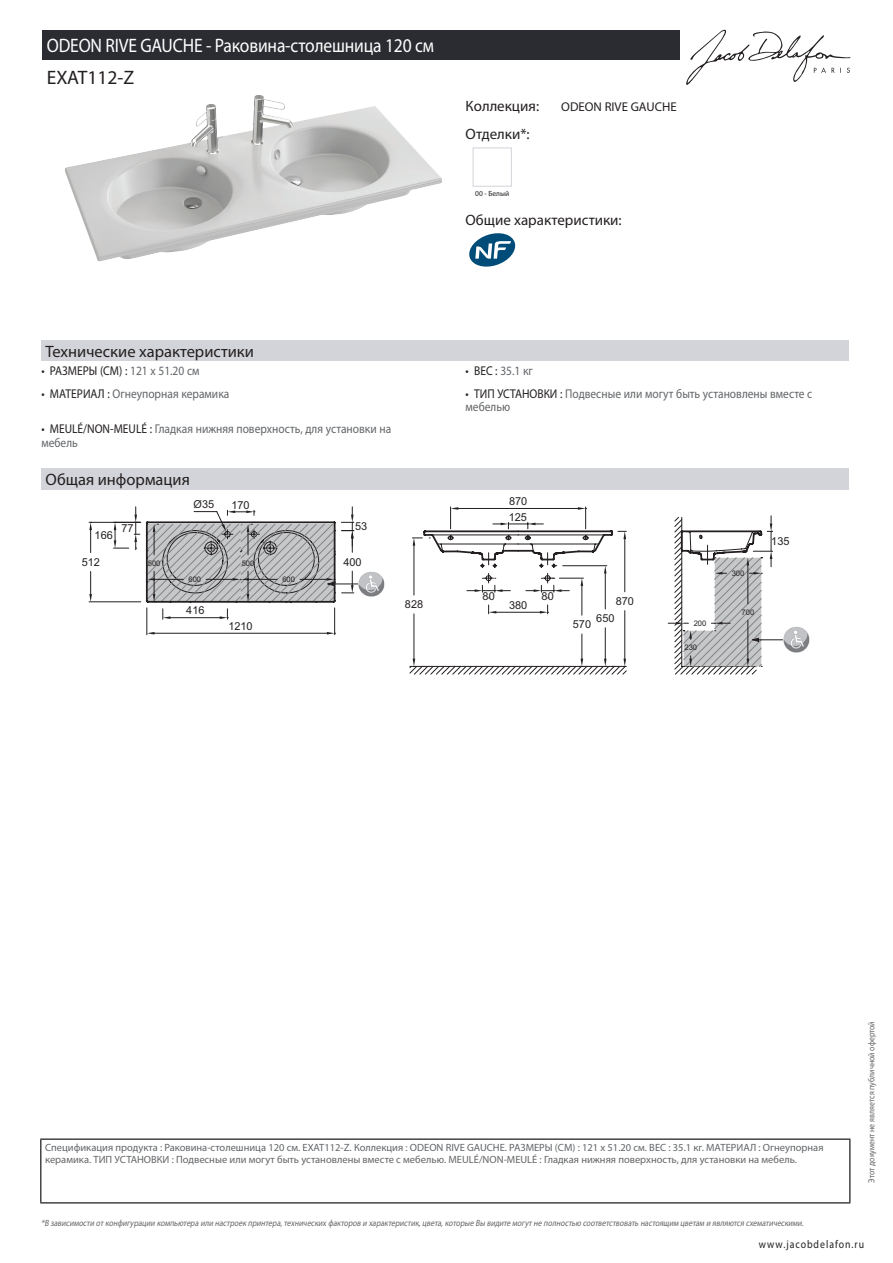
<style>
.page{position:relative;width:893px;height:1263px;background:#fff}
.page>*{position:absolute;margin:0;border:0;box-sizing:border-box;transform-origin:0 0}
.t1{font:19.5px "Myriad Pro";letter-spacing:-.01em;color:#fff;scale:.9 1}
.t2{font:19.5px "Myriad Pro";color:#231f20}
.t3{font:16.5px "Myriad Pro";color:#231f20}
.t4{font:15px "Myriad Pro";color:#231f20}
.t5{font:12.75px/13.5px "Myriad Pro";color:#626568;scale:.9 1}
.t6{font:12.75px "Myriad Pro";color:#231f20;scale:.9 1}
.t7{font:12.75px "Myriad Pro";color:#231f20}
.t8{font:11.25px "Myriad Pro";letter-spacing:.1em;color:#231f20;scale:.87 1}
.t9{font:10.95px "Arial";color:#231f20}
.t10{font:10.5px/12px "Myriad Pro";color:#626568}
.t11{font:italic 9px "Myriad Pro";color:#626568;scale:.87 1}
.t12{font:9px "Myriad Pro";color:#626568;scale:.87 1}
.t13{font:7.65px "Arial";color:#231f20}
.t14{font:7.5px "Myriad Pro";color:#231f20}
.s1{color:#626568}
.s2{color:#231f20}
</style>
<div class="page">
<svg style="left:686px;top:30px;width:164px;height:55px"></svg>
<img style="left:65px;top:95px;width:377px;height:166px">
<div style="left:473px;top:148px;width:39px;height:39px;border:1px solid #d3d4da"></div>
<svg style="left:469px;top:233px;width:46px;height:34px"></svg>
<div style="left:41px;top:340px;width:808px;height:21px;background:#d3d4da"></div>
<div style="left:41px;top:468px;width:808px;height:21px;background:#d3d4da"></div>
<hr style="left:89px;top:601px;width:52px;height:1px;background:#231f20">
<hr style="left:89px;top:522px;width:52px;height:1px;background:#231f20">
<svg style="left:89px;top:571px;width:3px;height:31px"></svg>
<img style="left:784px;top:627px;width:25px;height:25px">
<svg style="left:89px;top:522px;width:3px;height:31px"></svg>
<svg style="left:113px;top:507px;width:671px;height:167px"></svg>
<div style="left:43px;top:30px;width:637px;height:30px;background:#2a2c32"></div>
<hr style="left:40px;top:1138px;width:810px;height:2px;background:#040503">
<hr style="left:40px;top:1140px;width:1px;height:62px;background:#040503">
<hr style="left:849px;top:1140px;width:1px;height:62px;background:#040503">
<hr style="left:40px;top:1202px;width:810px;height:1px;background:#040503">
<h1 class="t1" style="left:47px;top:33px;width:432px">ODEON RIVE GAUCHE - Раковина-столешница 120 см</h1>
<h1 class="t2" style="left:47px;top:66px;width:89px">EXAT112-Z</h1>
<h3 class="t4" style="left:466px;top:96px;width:75px">Коллекция:</h3>
<p class="t7" style="left:561px;top:99px;width:117px">ODEON RIVE GAUCHE</p>
<h3 class="t4" style="left:466px;top:125px;width:66px">Отделки*:</h3>
<p class="t14" style="left:475px;top:189px;width:36px">00 - Белый</p>
<h3 class="t4" style="left:466px;top:210px;width:158px">Общие характеристики:</h3>
<h2 class="t3" style="left:46px;top:341px;width:210px">Технические характеристики</h2>
<p class="t6" style="left:41px;top:363px;width:177px">• РАЗМЕРЫ (СМ) : <span class="s1">121 x 51.20 см</span></p>
<p class="t5" style="left:466px;top:364px;width:76px"><span class="s2">• ВЕС :</span> 35.1 кг</p>
<p class="t5" style="left:41px;top:386px;width:210px"><span class="s2">• МАТЕРИАЛ :</span> Огнеупорная керамика</p>
<p class="t5" style="left:466px;top:386px;width:387px"><span class="s2">• ТИП УСТАНОВКИ :</span> Подвесные или могут быть установлены вместе с мебелью</p>
<p class="t5" style="left:41px;top:422px;width:390px"><span class="s2">• MEULÉ/NON-MEULÉ :</span> Гладкая нижняя поверхность, для установки на мебель</p>
<h2 class="t3" style="left:46px;top:469px;width:146px">Общая информация</h2>
<p class="t9" style="left:194px;top:497px;width:22px">Ø35</p>
<p class="t9" style="left:231px;top:497px;width:20px">170</p>
<p class="t9" style="left:355px;top:519px;width:14px">53</p>
<p class="t9" style="left:122px;top:521px;width:14px">77</p>
<p class="t9" style="left:95px;top:528px;width:20px">166</p>
<p class="t9" style="left:82px;top:554px;width:20px">512</p>
<p class="t9" style="left:343px;top:554px;width:20px">400</p>
<p class="t13" style="left:242px;top:558px;width:14px">500</p>
<p class="t13" style="left:148px;top:558px;width:14px">500</p>
<p class="t13" style="left:188px;top:574px;width:14px">600</p>
<p class="t9" style="left:186px;top:603px;width:20px">416</p>
<p class="t9" style="left:228px;top:619px;width:26px">1210</p>
<p class="t13" style="left:282px;top:574px;width:14px">600</p>
<p class="t9" style="left:509px;top:494px;width:20px">870</p>
<p class="t9" style="left:509px;top:509px;width:20px">125</p>
<p class="t9" style="left:483px;top:589px;width:14px">80</p>
<p class="t9" style="left:542px;top:589px;width:14px">80</p>
<p class="t9" style="left:509px;top:598px;width:20px">380</p>
<p class="t9" style="left:405px;top:597px;width:20px">828</p>
<p class="t9" style="left:616px;top:594px;width:20px">870</p>
<p class="t9" style="left:573px;top:617px;width:20px">570</p>
<p class="t9" style="left:596px;top:611px;width:20px">650</p>
<p class="t13" style="left:694px;top:618px;width:14px">200</p>
<p class="t13" style="left:684px;top:642px;width:14px">230</p>
<p class="t13" style="left:732px;top:568px;width:14px">300</p>
<p class="t13" style="left:741px;top:607px;width:14px">700</p>
<p class="t9" style="left:771px;top:534px;width:20px">135</p>
<p class="t10" style="left:45px;top:1141px;width:780px">Спецификация продукта : Раковина-столешница 120 см. EXAT112-Z. Коллекция : ODEON RIVE GAUCHE. РАЗМЕРЫ (СМ) : 121 x 51.20 см. ВЕС : 35.1 кг. МАТЕРИАЛ : Огнеупорная керамика. ТИП УСТАНОВКИ : Подвесные или могут быть установлены вместе с мебелью. MEULÉ/NON-MEULÉ : Гладкая нижняя поверхность, для установки на мебель.</p>
<p class="t11" style="left:41px;top:1217px;width:880px">*В зависимости отконфигурации компьютера или настроек принтера,технических факторов и характеристик,цвета,которые Вы видите могутне полностью соответствовать настоящим цветам и являются схематическими.</p>
<p class="t12" style="left:866px;top:1183px;width:187px;rotate:-90deg">Этот документ не является публичной офертой</p>
<p class="t8" style="left:759px;top:1237px;width:122px">www.jacobdelafon.ru</p>
</div>
